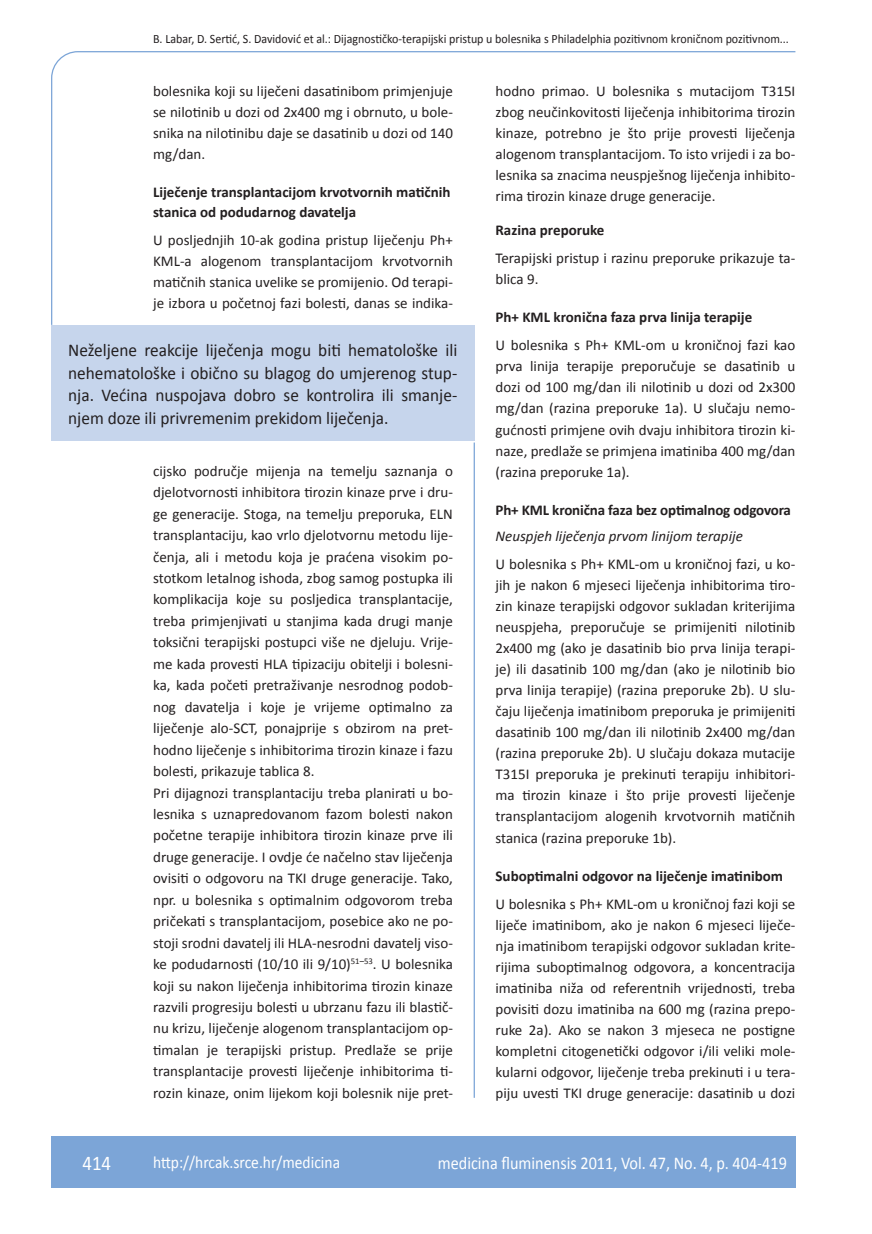
<style>
.page{position:relative;width:872px;height:1234px;background:#fff}
.page>*{position:absolute;margin:0;border:0;box-sizing:border-box;transform-origin:0 0}
.t1{font:21px "Calibri";color:#fff;scale:.9 1}
.anterfile{font:18px/22.5px "Calibri";color:#231f20;text-align:justify;scale:.96 1}
.t2{font:18px "Calibri";color:#fff;scale:.9 1}
.t3{font:17.25px "Calibri";color:#fff;scale:.9 1}
.osnovni_tekst{font:15px/21px "Calibri";color:#231f20;text-align:justify}
.podnaslov{font:700 15px/19.5px "Calibri";color:#231f20}
.podpodnaslov{font:italic 15px "Calibri";color:#231f20}
.glava{font:12.75px "Calibri";color:#231f20;scale:.94 1}
</style>
<div class="page">
<svg style="left:51px;top:51px;width:745px;height:275px"></svg>
<hr style="left:473px;top:442px;width:2px;height:655px;background:#7ca5d7">
<div style="left:51px;top:1135px;width:744px;height:51px;background:#7ca5d7"></div>
<div style="left:51px;top:325px;width:423px;height:116px;background:#c6d5ec"></div>
<p class="glava" style="left:153px;top:30px;width:678px">B. Labar, D. Sertić, S. Davidović et al.: Dijagnostičko-terapijski pristup u bolesnika s Philadelphia pozitivnom kroničnom pozitivnom...</p>
<p class="osnovni_tekst" style="left:153px;top:80px;width:301px">bolesnika koji su liječeni dasatinibom primjenjuje se nilotinib u dozi od 2x400 mg i obrnuto, u bole&shy;snika na nilotinibu daje se dasatinib u dozi od 140 mg/dan.</p>
<p class="podnaslov" style="left:153px;top:182px;width:299px">Liječenje transplantacijom krvotvornih matičnih stanica od podudarnog davatelja</p>
<p class="osnovni_tekst" style="left:153px;top:229px;width:301px">U posljednjih 10-ak godina pristup liječenju Ph+ KML-a alogenom transplantacijom krvotvornih matičnih stanica uvelike se promijenio. Od terapi&shy;je izbora u početnoj fazi bolesti, danas se indika-</p>
<p class="anterfile" style="left:68px;top:338px;width:407px">Neželjene reakcije liječenja mogu biti hematološke ili nehematološke i obično su blagog do umjerenog stup&shy;nja. Većina nuspojava dobro se kontrolira ili smanje&shy;njem doze ili privremenim prekidom liječenja.</p>
<p class="osnovni_tekst" style="left:153px;top:459px;width:301px;line-height:21.5px">cijsko područje mijenja na temelju saznanja o djelotvornosti inhibitora tirozin kinaze prve i dru&shy;ge generacije. Stoga, na temelju preporuka, ELN transplantaciju, kao vrlo djelotvornu metodu lije&shy;čenja, ali i metodu koja je praćena visokim po&shy;stotkom letalnog ishoda, zbog samog postupka ili komplikacija koje su posljedica transplantacije, treba primjenjivati u stanjima kada drugi manje toksični terapijski postupci više ne djeluju. Vrije&shy;me kada provesti HLA tipizaciju obitelji i bolesni&shy;ka, kada početi pretraživanje nesrodnog podob&shy;nog davatelja i koje je vrijeme optimalno za liječenje alo-SCT, ponajprije s obzirom na pret&shy;hodno liječenje s inhibitorima tirozin kinaze i fazu bolesti, prikazuje tablica 8.</p>
<p class="osnovni_tekst" style="left:153px;top:781px;width:301px;line-height:21.5px">Pri dijagnozi transplantaciju treba planirati u bo&shy;lesnika s uznapredovanom fazom bolesti nakon početne terapije inhibitora tirozin kinaze prve ili druge generacije. I ovdje će načelno stav liječenja ovisiti o odgovoru na TKI druge generacije. Tako, npr. u bolesnika s optimalnim odgovorom treba pričekati s transplantacijom, posebice ako ne po&shy;stoji srodni davatelj ili HLA-nesrodni davatelj viso&shy;ke podudarnosti (10/10 ili 9/10)<sup>51–53</sup>. U bolesnika koji su nakon liječenja inhibitorima tirozin kinaze razvili progresiju bolesti u ubrzanu fazu ili blastič&shy;nu krizu, liječenje alogenom transplantacijom op&shy;timalan je terapijski pristup. Predlaže se prije transplantacije provesti liječenje inhibitorima ti&shy;rozin kinaze, onim lijekom koji bolesnik nije pret-</p>
<p class="osnovni_tekst" style="left:495px;top:80px;width:301px">hodno primao. U bolesnika s mutacijom T315I zbog neučinkovitosti liječenja inhibitorima tirozin kinaze, potrebno je što prije provesti liječenja alogenom transplantacijom. To isto vrijedi i za bo&shy;lesnika sa znacima neuspješnog liječenja inhibito&shy;rima tirozin kinaze druge generacije.</p>
<p class="podnaslov" style="left:495px;top:220px;width:110px">Razina preporuke</p>
<p class="osnovni_tekst" style="left:495px;top:247px;width:301px">Terapijski pristup i razinu preporuke prikazuje ta&shy;blica 9.</p>
<p class="podnaslov" style="left:495px;top:307px;width:258px">Ph+ KML kronična faza prva linija terapije</p>
<p class="osnovni_tekst" style="left:495px;top:334px;width:301px">U bolesnika s Ph+ KML-om u kroničnoj fazi kao prva linija terapije preporučuje se dasatinib u dozi od 100 mg/dan ili nilotinib u dozi od 2x300 mg/dan (razina preporuke 1a). U slučaju nemo&shy;gućnosti primjene ovih dvaju inhibitora tirozin ki&shy;naze, predlaže se primjena imatiniba 400 mg/dan (razina preporuke 1a).</p>
<p class="podnaslov" style="left:495px;top:499px;width:297px">Ph+ KML kronična faza bez optimalnog odgovora</p>
<p class="podpodnaslov" style="left:495px;top:526px;width:249px">Neuspjeh liječenja prvom linijom terapije</p>
<p class="osnovni_tekst" style="left:495px;top:553px;width:301px">U bolesnika s Ph+ KML-om u kroničnoj fazi, u ko&shy;jih je nakon 6 mjeseci liječenja inhibitorima tiro&shy;zin kinaze terapijski odgovor sukladan kriterijima neuspjeha, preporučuje se primijeniti nilotinib 2x400 mg (ako je dasatinib bio prva linija terapi&shy;je) ili dasatinib 100 mg/dan (ako je nilotinib bio prva linija terapije) (razina preporuke 2b). U slu&shy;čaju liječenja imatinibom preporuka je primijeniti dasatinib 100 mg/dan ili nilotinib 2x400 mg/dan (razina preporuke 2b). U slučaju dokaza mutacije T315I preporuka je prekinuti terapiju inhibitori&shy;ma tirozin kinaze i što prije provesti liječenje transplantacijom alogenih krvotvornih matičnih stanica (razina preporuke 1b).</p>
<p class="podnaslov" style="left:495px;top:864px;width:289px">Suboptimalni odgovor na liječenje imatinibom</p>
<p class="osnovni_tekst" style="left:495px;top:892px;width:301px">U bolesnika s Ph+ KML-om u kroničnoj fazi koji se liječe imatinibom, ako je nakon 6 mjeseci liječe&shy;nja imatinibom terapijski odgovor sukladan krite&shy;rijima suboptimalnog odgovora, a koncentracija imatiniba niža od referentnih vrijednosti, treba povisiti dozu imatiniba na 600 mg (razina prepo&shy;ruke 2a). Ako se nakon 3 mjeseca ne postigne kompletni citogenetički odgovor i/ili veliki mole&shy;kularni odgovor, liječenje treba prekinuti i u tera&shy;piju uvesti TKI druge generacije: dasatinib u dozi</p>
<p class="t1" style="left:82px;top:1149px;width:33px">414</p>
<p class="t3" style="left:153px;top:1150px;width:209px">http://hrcak.srce.hr/medicina</p>
<p class="t2" style="left:438px;top:1151px;width:389px">medicina fluminensis 2011, Vol. 47, No. 4, p. 404-419</p>
</div>
